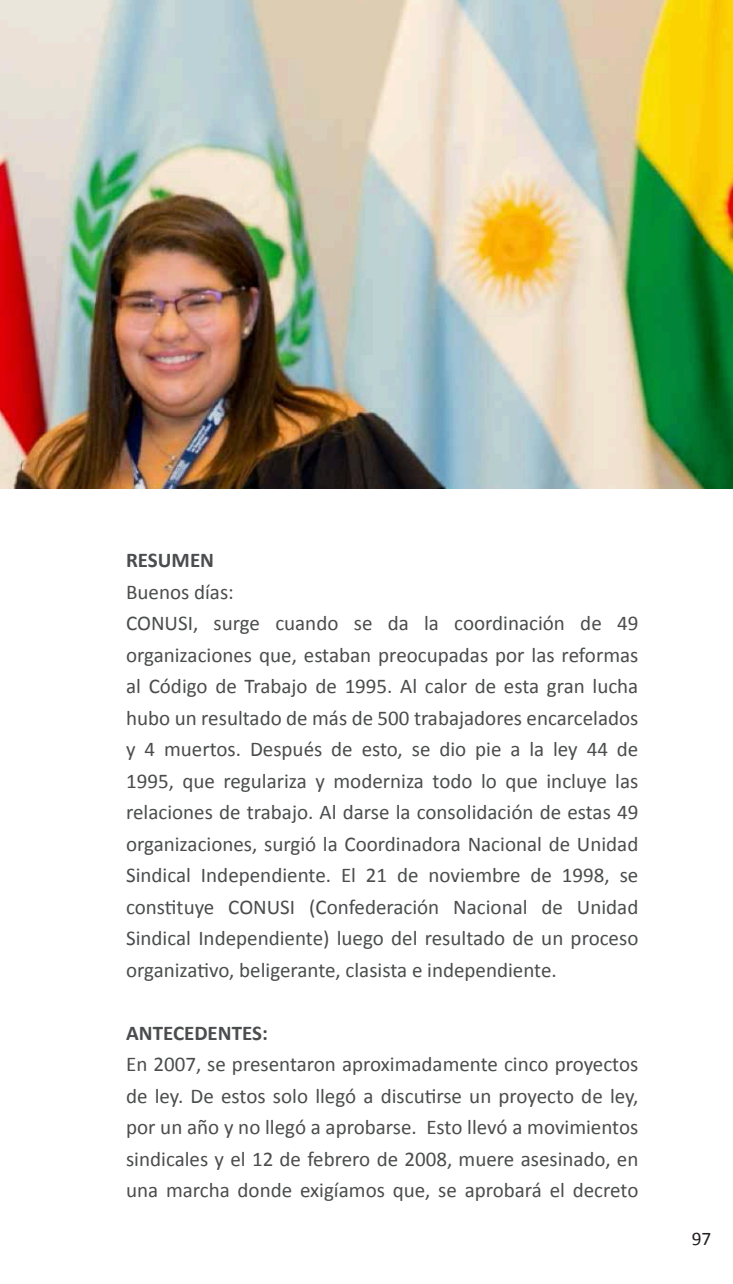
<style>
.page{position:relative;width:733px;height:1284px;background:#fff}
.page>*{position:absolute;margin:0;border:0;box-sizing:border-box;transform-origin:0 0}
.t1{font:21px/31.5px "Calibri";color:#4b4c4d}
.t2{font:700 21px "Calibri";color:#4b4c4d}
.t3{font:19.25px "Calibri";color:#231f20}
</style>
<div class="page">
<img style="left:0;top:0;width:732px;height:488px">
<p class="t2" style="left:126px;top:547px;width:89px">RESUMEN</p>
<p class="t1" style="left:126px;top:576px;width:513px">Buenos días:<br>CONUSI, surge cuando se da la coordinación de 49 organizaciones que, estaban preocupadas por las reformas al Código de Trabajo de 1995. Al calor de esta gran lucha hubo un resultado de más de 500 trabajadores encarcelados y 4 muertos. Después de esto, se dio pie a la ley 44 de 1995, que regulariza y moderniza todo lo que incluye las relaciones de trabajo. Al darse la consolidación de estas 49 organizaciones, surgió la Coordinadora Nacional de Unidad Sindical Independiente. El 21 de noviembre de 1998, se constituye CONUSI (Confederación Nacional de Unidad Sindical Independiente) luego del resultado de un proceso organizativo, beligerante, clasista e independiente.</p>
<p class="t2" style="left:126px;top:1019px;width:143px">ANTECEDENTES:</p>
<p class="t1" style="left:126px;top:1048px;width:513px;text-align:justify">En 2007, se presentaron aproximadamente cinco proyectos de ley. De estos solo llegó a discutirse un proyecto de ley, por un año y no llegó a aprobarse. Esto llevó a movimientos sindicales y el 12 de febrero de 2008, muere asesinado, en una marcha donde exigíamos que, se aprobará el decreto</p>
<p class="t3" style="left:691px;top:1226px;width:21px">97</p>
</div>
